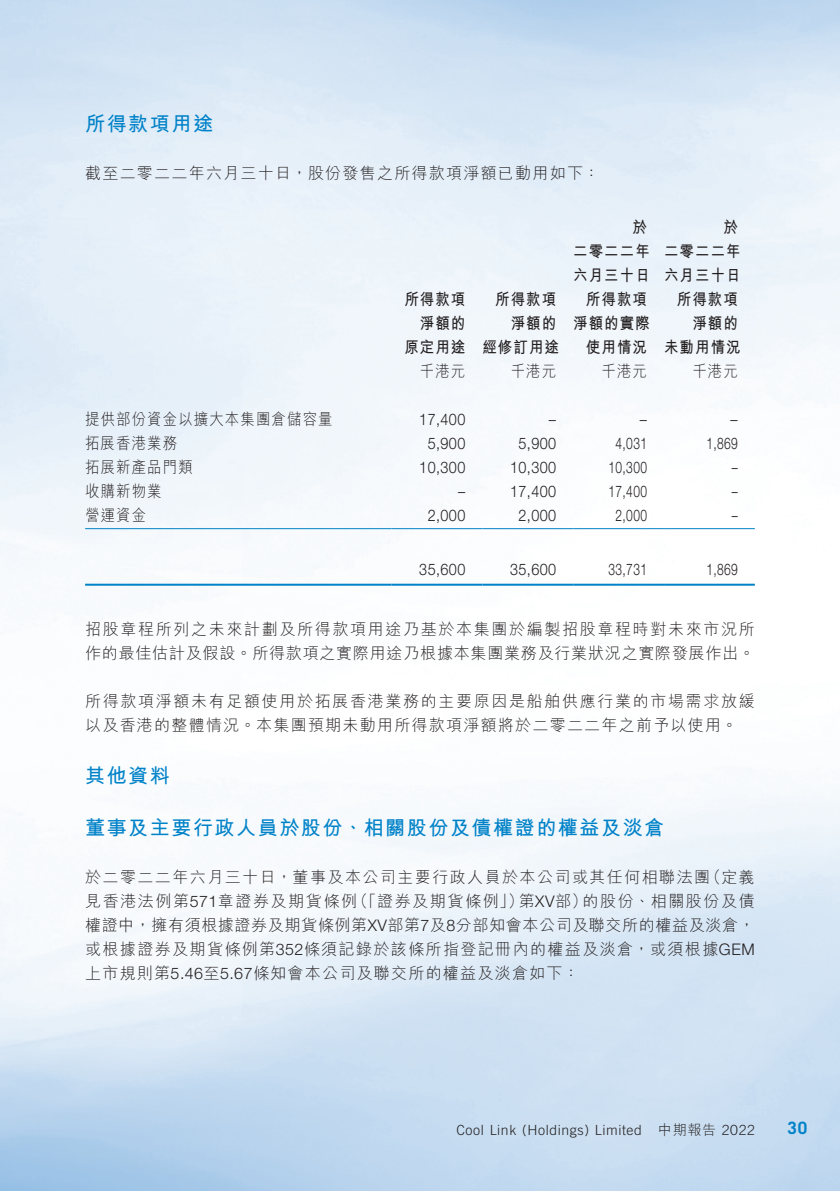
<style>
.page{position:relative;width:840px;height:1191px;background:#fff}
.page>*{position:absolute;margin:0;border:0;box-sizing:border-box;transform-origin:0 0}
.t1{font:700 20px "M Hei HK";letter-spacing:.08em;color:#0082c8}
.t2{font:700 17px "Trade Gothic LT Std";color:#0082c8}
.t3{font:300 16px/24px "M Hei HK";letter-spacing:.08em;color:#231f20}
.t4{font:300 16px/24px "M Hei HK";letter-spacing:.105em;color:#231f20}
.t5{font:700 16px/24px "M Hei HK";letter-spacing:.08em;color:#231f20;text-align:right;scale:.9 1}
.t6{font:300 16px "Helvetica Neue LT Std";letter-spacing:.03em;color:#231f20;scale:.9 1}
.t7{font:300 16px "M Hei HK";letter-spacing:.08em;color:#231f20;scale:.9 1}
.t8{font:300 16px "Helvetica Neue LT Std";letter-spacing:.03em;color:#231f20;scale:.75 1}
.t9{font:300 16px "M Hei HK";letter-spacing:.1em;color:#231f20}
.t10{font:300 14px "Trade Gothic LT Std";letter-spacing:.04em;color:#231f20}
.t11{font:300 14px "M Hei HK";color:#231f20}
.s1{font-family:"Helvetica Neue LT Std"}
.s2{font-family:"Trade Gothic LT Std"}
</style>
<div class="page">
<img style="left:0;top:0;width:839px;height:1191px">
<hr style="left:85px;top:528px;width:306px;height:1px;background:#0082c8">
<hr style="left:391px;top:528px;width:91px;height:1px;background:#0082c8">
<hr style="left:482px;top:528px;width:91px;height:1px;background:#0082c8">
<hr style="left:573px;top:528px;width:90px;height:1px;background:#0082c8">
<hr style="left:663px;top:528px;width:91px;height:1px;background:#0082c8">
<hr style="left:85px;top:583px;width:306px;height:2px;background:#0082c8">
<hr style="left:391px;top:583px;width:91px;height:2px;background:#0082c8">
<hr style="left:482px;top:583px;width:91px;height:2px;background:#0082c8">
<hr style="left:573px;top:583px;width:90px;height:2px;background:#0082c8">
<hr style="left:663px;top:583px;width:91px;height:2px;background:#0082c8">
<p class="t1" style="left:85px;top:109px;width:129px">所得款項用途</p>
<p class="t3" style="left:85px;top:161px;width:515px">截至二零二二年六月三十日，股份發售之所得款項淨額已動用如下：</p>
<p class="t5" style="left:404px;top:286px;width:69px">所得款項淨額的原定用途</p>
<p class="t5" style="left:482px;top:286px;width:86px">所得款項淨額的<br>經修訂用途</p>
<p class="t7" style="left:419px;top:363px;width:52px">千港元</p>
<p class="t7" style="left:510px;top:363px;width:52px">千港元</p>
<p class="t5" style="left:573px;top:214px;width:86px">於<br>二零二二年六月三十日所得款項淨額的實際使用情況</p>
<p class="t5" style="left:663px;top:214px;width:86px">於<br>二零二二年六月三十日所得款項淨額的<br>未動用情況</p>
<p class="t7" style="left:692px;top:363px;width:52px">千港元</p>
<p class="t7" style="left:601px;top:363px;width:52px">千港元</p>
<p class="t7" style="left:85px;top:411px;width:276px">提供部份資金以擴大本集團倉儲容量</p>
<p class="t6" style="left:419px;top:409px;width:53px">17,400</p>
<p class="t6" style="left:548px;top:409px;width:9px">–</p>
<p class="t6" style="left:639px;top:409px;width:9px">–</p>
<p class="t6" style="left:730px;top:409px;width:9px">–</p>
<p class="t7" style="left:85px;top:435px;width:104px">拓展香港業務</p>
<p class="t6" style="left:427px;top:433px;width:43px">5,900</p>
<p class="t6" style="left:518px;top:433px;width:43px">5,900</p>
<p class="t8" style="left:615px;top:433px;width:43px">4,031</p>
<p class="t8" style="left:706px;top:433px;width:43px">1,869</p>
<p class="t7" style="left:85px;top:459px;width:121px">拓展新產品門類</p>
<p class="t6" style="left:419px;top:457px;width:53px">10,300</p>
<p class="t6" style="left:510px;top:457px;width:53px">10,300</p>
<p class="t8" style="left:608px;top:457px;width:53px">10,300</p>
<p class="t8" style="left:731px;top:457px;width:9px">–</p>
<p class="t7" style="left:85px;top:483px;width:86px">收購新物業</p>
<p class="t6" style="left:458px;top:481px;width:9px">–</p>
<p class="t6" style="left:510px;top:481px;width:53px">17,400</p>
<p class="t8" style="left:608px;top:481px;width:53px">17,400</p>
<p class="t8" style="left:731px;top:481px;width:9px">–</p>
<p class="t7" style="left:85px;top:507px;width:69px">營運資金</p>
<p class="t6" style="left:427px;top:505px;width:43px">2,000</p>
<p class="t6" style="left:518px;top:505px;width:43px">2,000</p>
<p class="t8" style="left:615px;top:505px;width:43px">2,000</p>
<p class="t8" style="left:731px;top:505px;width:9px">–</p>
<p class="t6" style="left:419px;top:559px;width:53px">35,600</p>
<p class="t6" style="left:510px;top:559px;width:53px">35,600</p>
<p class="t8" style="left:608px;top:559px;width:53px">33,731</p>
<p class="t8" style="left:706px;top:559px;width:43px">1,869</p>
<p class="t4" style="left:85px;top:617px;width:670px">招股章程所列之未來計劃及所得款項用途乃基於本集團於編製招股章程時對未來市況所作的最佳估計及假設。所得款項之實際用途乃根據本集團業務及行業狀況之實際發展作出。</p>
<p class="t4" style="left:85px;top:689px;width:670px">所得款項淨額未有足額使用於拓展香港業務的主要原因是船舶供應行業的市場需求放緩以及香港的整體情況。本集團預期未動用所得款項淨額將於二零二二年之前予以使用。</p>
<p class="t1" style="left:85px;top:761px;width:86px">其他資料</p>
<p class="t1" style="left:85px;top:813px;width:580px">董事及主要行政人員於股份、相關股份及債權證的權益及淡倉</p>
<p class="t3" style="left:704px;top:865px;width:51px">（定義</p>
<p class="t3" style="left:582px;top:865px;width:174px;text-indent:-497px">於二零二二年六月三十日，董事及本公司主要行政人員於本公司或其任何相聯法團<br>的股份、相關股份及債</p>
<p class="t9" style="left:352px;top:893px;width:173px">（「證券及期貨條例」）</p>
<p class="t3" style="left:518px;top:889px;width:70px">第<span class="s1">XV</span>部）</p>
<p class="t3" style="left:85px;top:889px;width:671px">見香港法例第<span class="s1">571</span>章證券及期貨條例<br>權證中，擁有須根據證券及期貨條例第<span class="s1">XV</span>部第 及<span class="s1">7 8</span>分部知會本公司及聯交所的權益及淡倉，或根據證券及期貨條例第<span class="s1">352</span>條須記錄於該條所指登記冊內的權益及淡倉，或須根據<span class="s1">GEM</span>上市規則第<span class="s1">5.46</span>至<span class="s1">5.67</span>條知會本公司及聯交所的權益及淡倉如下：</p>
<p class="t10" style="left:456px;top:1121px;width:187px">Cool Link (Holdings) Limited</p>
<p class="t11" style="left:658px;top:1123px;width:98px">中期報告 <span class="s2">2022</span></p>
<p class="t2" style="left:787px;top:1117px;width:21px">30</p>
</div>
